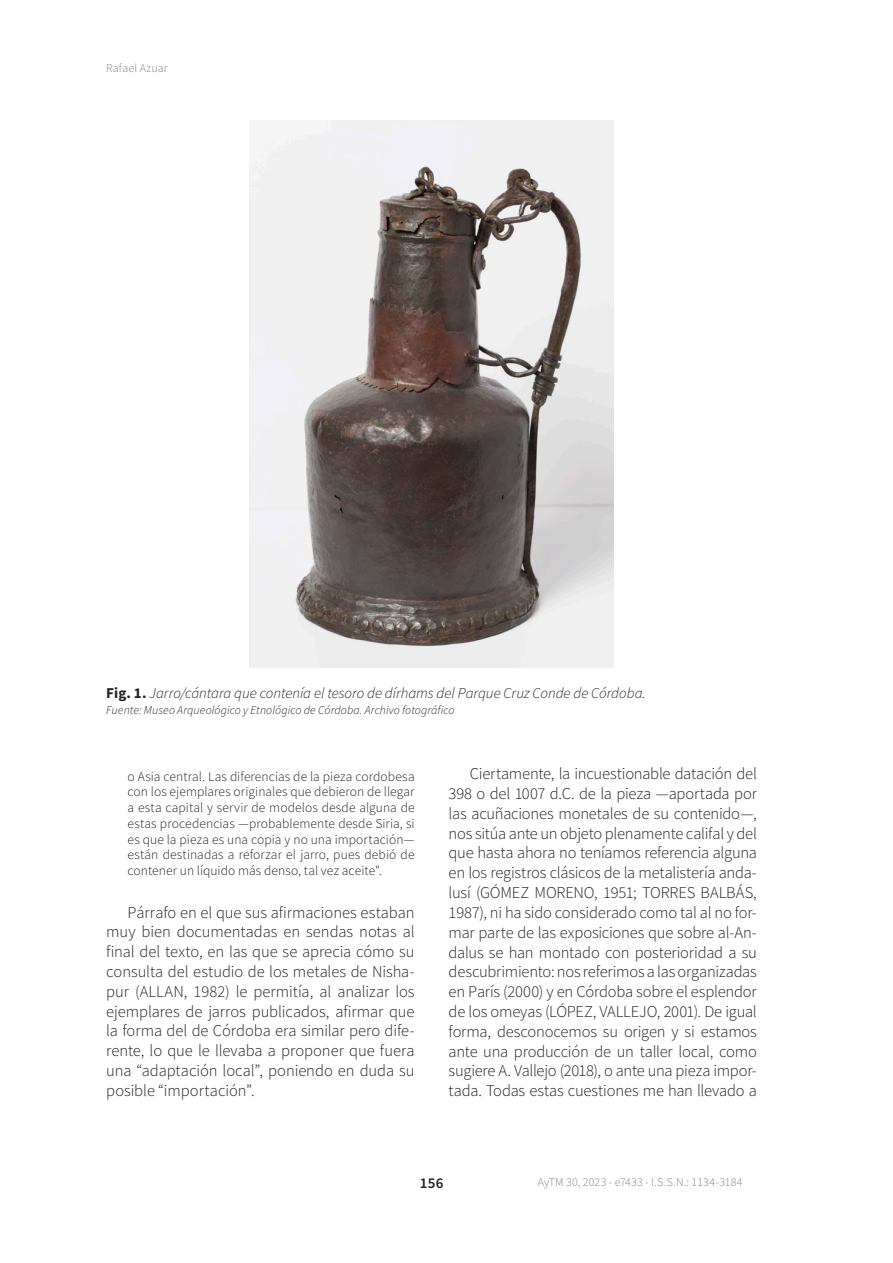
<style>
.page{position:relative;width:893px;height:1263px;background:#fff}
.page>*{position:absolute;margin:0;border:0;box-sizing:border-box;transform-origin:0 0}
.TX{font:300 16.5px/19.8px "Source Sans Pro";letter-spacing:-.005em;color:#231f20;text-align:justify}
.FC{font:italic 300 15px "Source Sans Pro";letter-spacing:-.005em;color:#231f20}
.t1{font:600 15px "Source Sans Pro";color:#231f20}
.EXT{font:300 13.5px/15.8px "Source Sans Pro";letter-spacing:.005em;color:#231f20;text-align:justify}
.FigSource{font:italic 300 12px "Source Sans Pro";letter-spacing:.005em;color:#231f20}
.t2{font:300 12px "Source Sans Pro";letter-spacing:.01em;color:#808285}
.s1{font-weight:700;font-style:normal}
</style>
<div class="page">
<img style="left:249px;top:121px;width:365px;height:547px">
<p class="t2" style="left:106px;top:61px;width:63px">Rafael Azuar</p>
<p class="FC" style="left:106px;top:684px;width:541px"><span class="s1">Fig. 1.</span> Jarro/cántara que contenía el tesoro de dírhams del Parque Cruz Conde de Córdoba.</p>
<p class="FigSource" style="left:106px;top:702px;width:350px">Fuente: Museo Arqueológico y Etnológico de Córdoba. Archivo fotográfico</p>
<p class="EXT" style="left:128px;top:768px;width:289px">o Asia central. Las diferencias de la pieza cordobesa con los ejemplares originales que debieron de llegar a esta capital y servir de modelos desde alguna de estas procedencias —probablemente desde Siria, si es que la pieza es una copia y no una importación— están destinadas a reforzar el jarro, pues debió de contener un líquido más denso, tal vez aceite".</p>
<p class="TX" style="left:106px;top:902px;width:310px;text-indent:21px">Párrafo en el que sus afirmaciones estaban muy bien documentadas en sendas notas al final del texto, en las que se aprecia cómo su consulta del estudio de los metales de Nisha&shy;pur (ALLAN, 1982) le permitía, al analizar los ejemplares de jarros publicados, afirmar que la forma del de Córdoba era similar pero dife&shy;rente, lo que le llevaba a proponer que fuera una “adaptación local”, poniendo en duda su posible “importación”.</p>
<p class="TX" style="left:449px;top:764px;width:310px;text-indent:21px">Ciertamente, la incuestionable datación del 398 o del 1007 d.C. de la pieza —aportada por las acuñaciones monetales de su contenido—, nos sitúa ante un objeto plenamente califal y del que hasta ahora no teníamos referencia alguna en los registros clásicos de la metalistería anda&shy;lusí (GÓMEZ MORENO, 1951; TORRES BALBÁS, 1987), ni ha sido considerado como tal al no for&shy;mar parte de las exposiciones que sobre al-An&shy;dalus se han montado con posterioridad a su descubrimiento: nos referimos a las organizadas en París (2000) y en Córdoba sobre el esplendor de los omeyas (LÓPEZ, VALLEJO, 2001). De igual forma, desconocemos su origen y si estamos ante una producción de un taller local, como sugiere A. Vallejo (2018), o ante una pieza impor&shy;tada. Todas estas cuestiones me han llevado a</p>
<p class="t1" style="left:420px;top:1173px;width:25px">156</p>
<p class="t2" style="left:538px;top:1174px;width:206px">AyTM 30, 2023 - e7433 - I.S.S.N.: 1134-3184</p>
</div>
